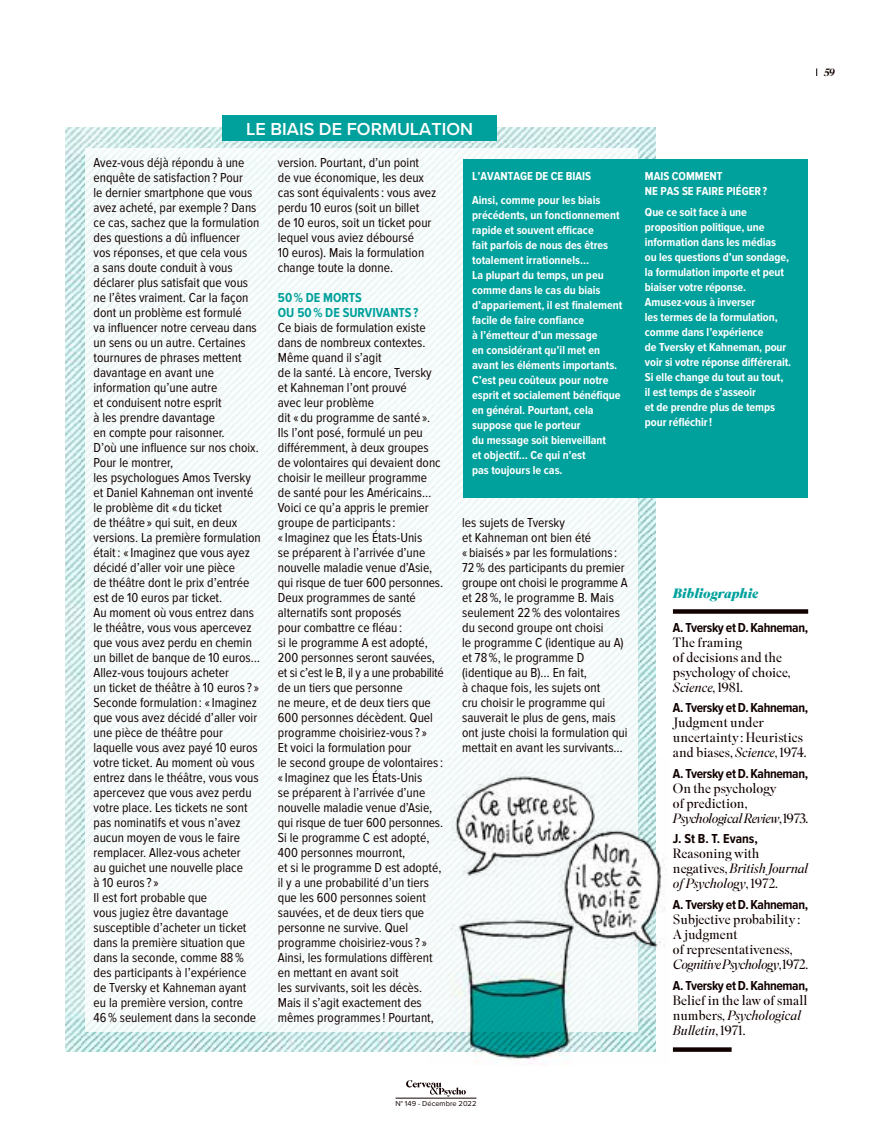
<style>
.page{position:relative;width:872px;height:1127px;background:#fff}
.page>*{position:absolute;margin:0;border:0;box-sizing:border-box;transform-origin:0 0}
.t1{font:600 18px "Proxima Nova";color:#fff}
.t2{font:13.5px/15px "Proxima Nova Cond";color:#110200}
.t3{font:300 13.5px/15px "Superior Title";color:#110200}
.t4{font:700 13.5px "Proxima Nova Cond";letter-spacing:-.025em;color:#110200}
.t5{font:700 13.5px/15px "Proxima Nova Cond";color:#00a19c}
.t6{font:italic 900 13.5px "Superior Title";color:#00a19c}
.t7{font:700 12px/15px "Proxima Nova Cond";color:#fff}
.t8{font:italic 500 10.5px "Superior Title";color:#110200}
.t9{font:7.5px "Proxima Nova";color:#110200}
.s1{font-style:italic}
</style>
<div class="page">
<svg style="left:406px;top:1080px;width:60px;height:16px"></svg>
<hr style="left:395px;top:1098px;width:81px;height:1px;background:#110200">
<img style="left:65px;top:128px;width:591px;height:924px">
<div style="left:673px;top:609px;width:135px;height:5px;background:#110200"></div>
<div style="left:673px;top:1047px;width:58px;height:5px;background:#110200"></div>
<div style="left:85px;top:148px;width:553px;height:883px;background:#f5fbfb"></div>
<div style="left:463px;top:159px;width:345px;height:338px;background:#00a19c"></div>
<div style="left:223px;top:115px;width:274px;height:25px;background:#00a19c"></div>
<img style="left:427px;top:758px;width:239px;height:306px">
<p class="t8" style="left:824px;top:66px;width:12px">59</p>
<h1 class="t1" style="left:246px;top:115px;width:228px">LE BIAIS DE FORMULATION</h1>
<p class="t2" style="left:94px;top:156px;width:169px">Avez-vous déjà répondu à une enquête de satisfaction ? Pour<br>le dernier smartphone que vous avez acheté, par exemple ? Dans ce cas, sachez que la formulation des questions a dû influencer<br>vos réponses, et que cela vous<br>a sans doute conduit à vous déclarer plus satisfait que vous ne l’êtes vraiment. Car la façon dont un problème est formulé<br>va influencer notre cerveau dans un sens ou un autre. Certaines tournures de phrases mettent davantage en avant une information qu’une autre<br>et conduisent notre esprit<br>à les prendre davantage<br>en compte pour raisonner.<br>D’où une influence sur nos choix.<br>Pour le montrer,<br>les psychologues Amos Tversky et Daniel Kahneman ont inventé le problème dit « du ticket<br>de théâtre » qui suit, en deux versions. La première formulation était : « Imaginez que vous ayez décidé d’aller voir une pièce<br>de théâtre dont le prix d’entrée est de 10 euros par ticket.<br>Au moment où vous entrez dans le théâtre, vous vous apercevez que vous avez perdu en chemin un billet de banque de 10 euros…<br>Allez-vous toujours acheter<br>un ticket de théâtre à 10 euros ? »<br>Seconde formulation : « Imaginez que vous avez décidé d’aller voir une pièce de théâtre pour laquelle vous avez payé 10 euros votre ticket. Au moment où vous entrez dans le théâtre, vous vous apercevez que vous avez perdu votre place. Les tickets ne sont pas nominatifs et vous n’avez aucun moyen de vous le faire remplacer. Allez-vous acheter<br>au guichet une nouvelle place<br>à 10 euros ? »<br>Il est fort probable que<br>vous jugiez être davantage susceptible d’acheter un ticket dans la première situation que dans la seconde, comme 88 % des participants à l’expérience de Tversky et Kahneman ayant eu la première version, contre<br>46 % seulement dans la seconde</p>
<p class="t2" style="left:278px;top:156px;width:160px">version. Pourtant, d’un point<br>de vue économique, les deux cas sont équivalents : vous avez perdu 10 euros (soit un billet<br>de 10 euros, soit un ticket pour lequel vous aviez déboursé<br>10 euros). Mais la formulation change toute la donne.</p>
<p class="t5" style="left:278px;top:291px;width:142px">50 % DE MORTS<br>OU 50 % DE SURVIVANTS ?</p>
<p class="t2" style="left:278px;top:320px;width:167px">Ce biais de formulation existe dans de nombreux contextes.<br>Même quand il s’agit<br>de la santé. Là encore, Tversky et Kahneman l’ont prouvé<br>avec leur problème<br>dit « du programme de santé ».<br>Ils l’ont posé, formulé un peu différemment, à deux groupes de volontaires qui devaient donc choisir le meilleur programme<br>de santé pour les Américains…<br>Voici ce qu’a appris le premier groupe de participants :<br>« Imaginez que les États-Unis<br>se préparent à l’arrivée d’une nouvelle maladie venue d’Asie, qui risque de tuer 600 personnes.<br>Deux programmes de santé alternatifs sont proposés<br>pour combattre ce fléau :<br>si le programme A est adopté,<br>200 personnes seront sauvées, et si c’est le B, il y a une probabilité de un tiers que personne<br>ne meure, et de deux tiers que<br>600 personnes décèdent. Quel programme choisiriez-vous ? »<br>Et voici la formulation pour<br>le second groupe de volontaires : « Imaginez que les États-Unis<br>se préparent à l’arrivée d’une nouvelle maladie venue d’Asie, qui risque de tuer 600 personnes.<br>Si le programme C est adopté,<br>400 personnes mourront,<br>et si le programme D est adopté, il y a une probabilité d’un tiers que les 600 personnes soient sauvées, et de deux tiers que personne ne survive. Quel programme choisiriez-vous ? »<br>Ainsi, les formulations diffèrent en mettant en avant soit<br>les survivants, soit les décès.<br>Mais il s’agit exactement des mêmes programmes ! Pourtant,</p>
<p class="t7" style="left:472px;top:165px;width:130px;line-height:24px">L’AVANTAGE DE CE BIAIS<br>Ainsi, comme pour les biais</p>
<p class="t7" style="left:472px;top:208px;width:152px">précédents, un fonctionnement rapide et souvent efficace<br>fait parfois de nous des êtres totalement irrationnels…<br>La plupart du temps, un peu comme dans le cas du biais d’appariement, il est finalement facile de faire confiance<br>à l’émetteur d’un message<br>en considérant qu’il met en avant les éléments importants.<br>C’est peu coûteux pour notre esprit et socialement bénéfique en général. Pourtant, cela suppose que le porteur<br>du message soit bienveillant<br>et objectif… Ce qui n’est<br>pas toujours le cas.</p>
<p class="t2" style="left:462px;top:515px;width:167px">les sujets de Tversky<br>et Kahneman ont bien été<br>« biaisés » par les formulations :<br>72 % des participants du premier groupe ont choisi le programme A et 28 %, le programme B. Mais seulement 22 % des volontaires du second groupe ont choisi<br>le programme C (identique au A) et 78 %, le programme D (identique au B)… En fait,<br>à chaque fois, les sujets ont<br>cru choisir le programme qui sauverait le plus de gens, mais ont juste choisi la formulation qui mettait en avant les survivants…</p>
<p class="t7" style="left:645px;top:169px;width:124px">MAIS COMMENT<br>NE PAS SE FAIRE PIÉGER ?</p>
<p class="t7" style="left:645px;top:205px;width:148px">Que ce soit face à une proposition politique, une information dans les médias<br>ou les questions d’un sondage, la formulation importe et peut biaiser votre réponse.<br>Amusez-vous à inverser<br>les termes de la formulation, comme dans l’expérience<br>de Tversky et Kahneman, pour voir si votre réponse différerait.<br>Si elle change du tout au tout, il est temps de s’asseoir<br>et de prendre plus de temps pour réfléchir !</p>
<p class="t6" style="left:673px;top:585px;width:87px">Bibliographie</p>
<p class="t4" style="left:673px;top:620px;width:137px">A. Tversky et D. Kahneman,</p>
<p class="t3" style="left:673px;top:635px;width:119px">The framing<br>of decisions and the psychology of choice,<br><span class="s1">Science</span>, 1981.</p>
<p class="t4" style="left:673px;top:700px;width:137px">A. Tversky et D. Kahneman,</p>
<p class="t3" style="left:673px;top:716px;width:135px">Judgment under uncertainty: Heuristics and biases, <span class="s1">Science</span>, 1974.</p>
<p class="t4" style="left:673px;top:766px;width:137px">A. Tversky et D. Kahneman,</p>
<p class="t3" style="left:673px;top:781px;width:137px">On the psychology<br>of prediction,<br><span class="s1">Psychological Review</span>,1973.</p>
<p class="t4" style="left:673px;top:831px;width:86px">J. St B. T. Evans,</p>
<p class="t3" style="left:673px;top:847px;width:137px">Reasoning with negatives, <span class="s1">British Journal of Psychology</span>, 1972.</p>
<p class="t4" style="left:673px;top:897px;width:137px">A. Tversky et D. Kahneman,</p>
<p class="t3" style="left:673px;top:912px;width:137px">Subjective probability:<br>A judgment<br>of representativeness,<br><span class="s1">Cognitive Psychology</span>,1972.</p>
<p class="t4" style="left:673px;top:977px;width:137px">A. Tversky et D. Kahneman,</p>
<p class="t3" style="left:673px;top:993px;width:136px">Belief in the law of small numbers, <span class="s1">Psychological<br>Bulletin</span>, 1971.</p>
<p class="t9" style="left:395px;top:1097px;width:82px">N° 149 - Décembre 2022</p>
</div>
